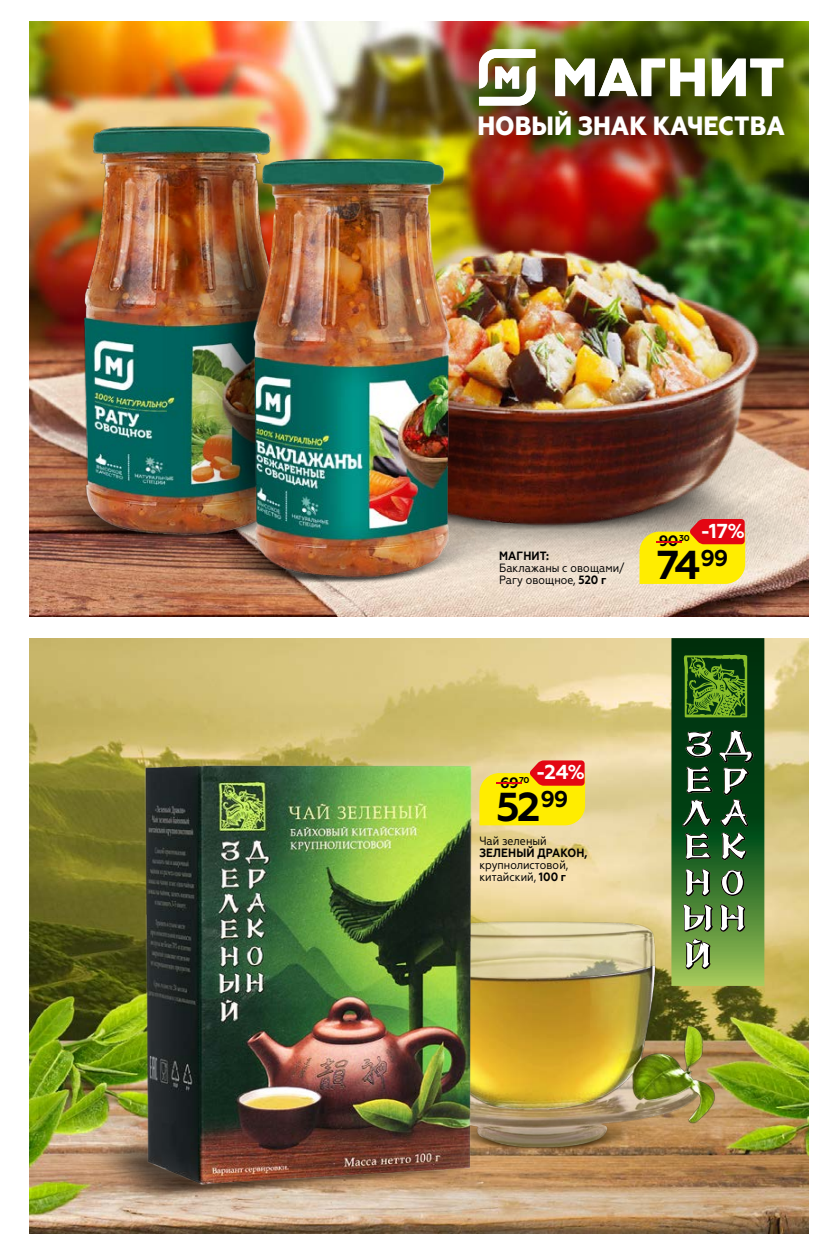
<style>
.page{position:relative;width:830px;height:1255px;background:#fff}
.page>*{position:absolute;margin:0;border:0;box-sizing:border-box;transform-origin:0 0}
.t1{font:700 40.35px "Geometria";color:#000}
.t2{font:800 26.4px "Geometria Narrow";color:#fff}
.t3{font:700 22.8px "Geometria";color:#000}
.t4{font:700 20.1px "Geometria";color:#fff}
.t5{font:700 15px "Geometria";color:#000}
.t6{font:12px/12px "Geometria Narrow";color:#000}
.t7{font:700 12px "Geometria Narrow";letter-spacing:.01em;color:#000}
.s1{color:#e30613}
.s2{font-weight:700}
</style>
<div class="page">
<img style="left:30px;top:21px;width:778px;height:275px">
<img style="left:30px;top:296px;width:178px;height:321px">
<img style="left:765px;top:232px;width:43px;height:58px">
<img style="left:279px;top:21px;width:529px;height:172px">
<img style="left:208px;top:565px;width:600px;height:52px">
<img style="left:504px;top:290px;width:304px;height:275px">
<img style="left:462px;top:194px;width:303px;height:336px">
<img style="left:462px;top:348px;width:216px;height:201px">
<img style="left:137px;top:461px;width:367px;height:140px">
<img style="left:30px;top:408px;width:208px;height:150px">
<img style="left:39px;top:115px;width:254px;height:431px">
<img style="left:74px;top:126px;width:214px;height:415px">
<img style="left:238px;top:152px;width:224px;height:432px">
<svg style="left:639px;top:519px;width:105px;height:65px"></svg>
<svg style="left:670px;top:59px;width:34px;height:37px"></svg>
<svg style="left:711px;top:59px;width:71px;height:37px"></svg>
<svg style="left:555px;top:59px;width:109px;height:37px"></svg>
<svg style="left:478px;top:49px;width:57px;height:56px"></svg>
<img style="left:30px;top:638px;width:778px;height:595px">
<img style="left:495px;top:1218px;width:221px;height:15px">
<svg style="left:479px;top:760px;width:106px;height:65px"></svg>
<img style="left:476px;top:840px;width:315px;height:109px">
<img style="left:493px;top:949px;width:298px;height:269px">
<img style="left:57px;top:938px;width:436px;height:295px">
<img style="left:72px;top:1039px;width:423px;height:194px">
<img style="left:135px;top:739px;width:341px;height:460px">
<svg style="left:671px;top:638px;width:93px;height:347px"></svg>
<h2 class="t2" style="left:477px;top:110px;width:309px">НОВЫЙ ЗНАК КАЧЕСТВА</h2>
<p class="t5" style="left:648px;top:532px;width:43px"><span class="s1">-</span>90<sup>30</sup></p>
<h3 class="t4" style="left:700px;top:519px;width:46px">-17%</h3>
<p class="t7" style="left:499px;top:548px;width:51px">МАГНИТ:</p>
<h3 class="t3" style="left:700px;top:544px;width:29px">99</h3>
<p class="t6" style="left:499px;top:573px;width:109px">Рагу овощное, <span class="s2">520 г</span></p>
<h1 class="t1" style="left:656px;top:541px;width:45px">74</h1>
<p class="t6" style="left:499px;top:561px;width:127px">Баклажаны с овощами/</p>
<h3 class="t4" style="left:535px;top:760px;width:51px">-24%</h3>
<h1 class="t1" style="left:496px;top:782px;width:74px">52<sup>99</sup></h1>
<p class="t6" style="left:479px;top:835px;width:69px">Чай зеленый</p>
<p class="t7" style="left:479px;top:846px;width:109px">ЗЕЛЕНЫЙ ДРАКОН,</p>
<p class="t6" style="left:479px;top:859px;width:90px">крупнолистовой, китайский, <span class="s2">100 г</span></p>
<p class="t5" style="left:488px;top:773px;width:43px"><span class="s1">-</span>69<sup>70</sup></p>
</div>
